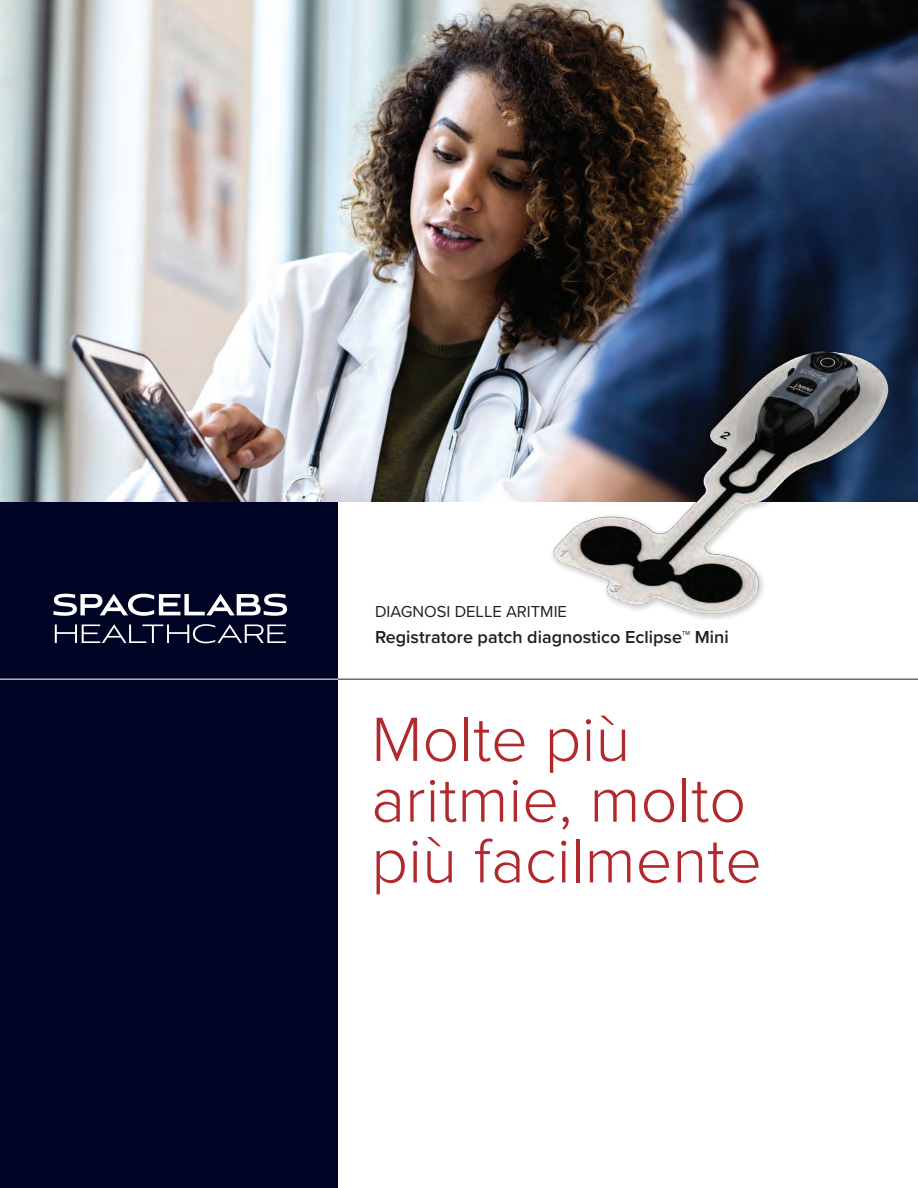
<style>
.page{position:relative;width:918px;height:1188px;background:#fff}
.page>*{position:absolute;margin:0;border:0;box-sizing:border-box;transform-origin:0 0}
.t1{font:300 64.8px/60.8px "Proxima Nova";color:#b1282d}
.t2{font:600 18px "Proxima Nova";color:#231f20}
.t3{font:16.5px "Proxima Nova";color:#231f20}
</style>
<div class="page">
<div style="left:0;top:500px;width:338px;height:688px;background:#000424"></div>
<img style="left:0;top:0;width:918px;height:501px">
<svg style="left:53px;top:594px;width:234px;height:22px"></svg>
<svg style="left:55px;top:624px;width:231px;height:19px"></svg>
<hr style="left:0;top:679px;width:918px;height:1px;background:#231f20">
<hr style="left:0;top:679px;width:338px;height:1px;background:#fff">
<img style="left:511px;top:344px;width:407px;height:275px">
<p class="t3" style="left:375px;top:599px;width:194px">DIAGNOSI DELLE ARITMIE</p>
<p class="t2" style="left:375px;top:623px;width:355px">Registratore patch diagnostico Eclipse™ Mini</p>
<p class="t1" style="left:371px;top:705px;width:392px">Molte più aritmie, molto più facilmente</p>
</div>
